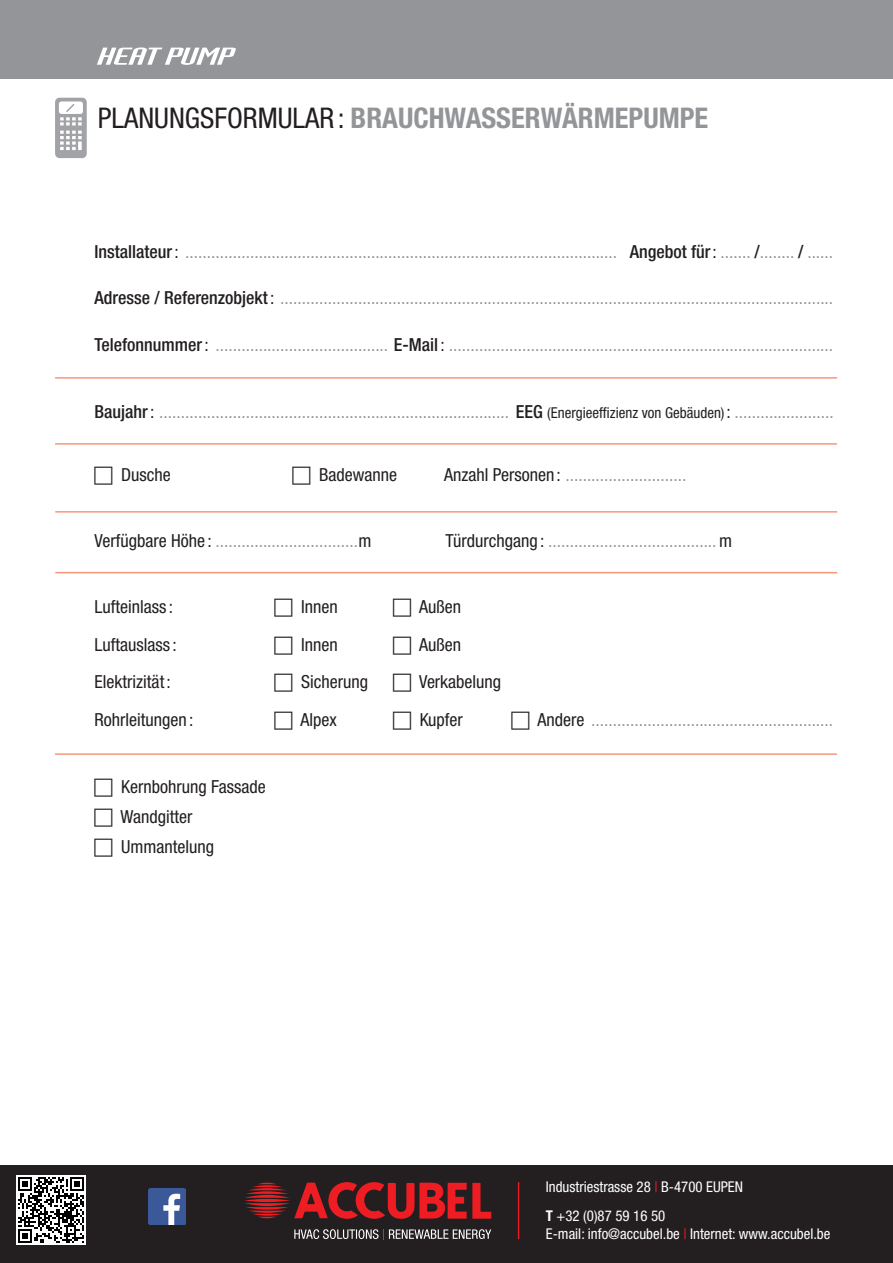
<style>
.page{position:relative;width:893px;height:1263px;background:#fff}
.page>*{position:absolute;margin:0;border:0;box-sizing:border-box;transform-origin:0 0}
.t1{font:700 condensed 28.5px "Helvetica Neue LT Std";color:#939598}
.t2{font:italic 24px "Industria LT Std Solid";color:#fff;scale:2.5 1}
.t3{font:condensed 18px "Helvetica Neue LT Std";color:#939598}
.t4{font:condensed 18px "Helvetica Neue LT Std";color:#231f20}
.t5{font:condensed 14.85px/17.9px "Helvetica Neue LT Std";color:#fff}
.s1{font-weight:400;color:#231f20}
.s2{font-weight:500;color:#231f20}
.s3{color:#231f20}
.s4{font-size:15px;color:#231f20}
.s5{color:#ee1d23}
.s6{font-weight:700}
</style>
<div class="page">
<div style="left:0;top:0;width:893px;height:79px;background:#939598"></div>
<div style="left:55px;top:98px;width:32px;height:60px;background:#a1a3a6;border-radius:4px"></div>
<svg style="left:59px;top:101px;width:24px;height:13px"></svg>
<svg style="left:60px;top:131px;width:22px;height:19px"></svg>
<svg style="left:60px;top:102px;width:22px;height:23px"></svg>
<hr style="left:55px;top:443px;width:782px;height:2px;background:#f6977a">
<hr style="left:55px;top:377px;width:782px;height:2px;background:#f6977a">
<hr style="left:55px;top:511px;width:782px;height:2px;background:#f6977a">
<hr style="left:55px;top:572px;width:782px;height:1px;background:#f6977a">
<hr style="left:55px;top:753px;width:782px;height:2px;background:#f6977a">
<div style="left:0;top:1165px;width:893px;height:98px;background:#231f20"></div>
<svg style="left:294px;top:1229px;width:197px;height:10px"></svg>
<svg style="left:244px;top:1182px;width:247px;height:37px"></svg>
<hr style="left:518px;top:1182px;width:1px;height:57px;background:#ee1d23">
<img style="left:17px;top:1176px;width:68px;height:68px">
<img style="left:148px;top:1188px;width:37px;height:37px">
<h2 class="t2" style="left:95px;top:43px;width:60px">HEATPUMP</h2>
<p class="t1" style="left:98px;top:101px;width:612px"><span class="s1">PLANUNGSFORMULAR:</span> BRAUCHWASSERWÄRMEPUMPE</p>
<p class="t3" style="left:94px;top:241px;width:740px"><span class="s2">Installateur</span><span class="s3">:</span> .................................................................................................... <span class="s2">Angebot für</span><span class="s3">:</span> ....... <span class="s2">/</span>........ <span class="s2">/</span> ......</p>
<p class="t3" style="left:94px;top:288px;width:740px"><span class="s2">Adresse / Referenzobjekt</span><span class="s3">:</span> ................................................................................................................................</p>
<p class="t3" style="left:94px;top:334px;width:740px"><span class="s2">Telefonnummer</span><span class="s3">:</span> ........................................ <span class="s2">E-Mail</span> <span class="s3">:</span> .........................................................................................</p>
<p class="t3" style="left:94px;top:402px;width:741px"><span class="s2">Baujahr</span><span class="s3">:</span> ................................................................................. <span class="s2">EEG</span> <span class="s4">(Energieeffizienz von Gebäuden)</span> <span class="s3">:</span> .......................</p>
<p class="t4" style="left:121px;top:465px;width:51px">Dusche</p>
<p class="t4" style="left:319px;top:465px;width:79px">Badewanne</p>
<p class="t3" style="left:444px;top:465px;width:244px"><span class="s3">Anzahl Personen :</span> ............................</p>
<p class="t3" style="left:94px;top:531px;width:278px"><span class="s3">Verfügbare Höhe :</span> .................................<span class="s3">m</span></p>
<p class="t3" style="left:445px;top:531px;width:288px"><span class="s3">Türdurchgang :</span> .......................................<span class="s3">m</span></p>
<p class="t4" style="left:94px;top:597px;width:80px">Lufteinlass :</p>
<p class="t4" style="left:301px;top:597px;width:38px">Innen</p>
<p class="t4" style="left:419px;top:597px;width:43px">Außen</p>
<p class="t4" style="left:94px;top:634px;width:84px">Luftauslass :</p>
<p class="t4" style="left:301px;top:634px;width:38px">Innen</p>
<p class="t4" style="left:419px;top:634px;width:43px">Außen</p>
<p class="t4" style="left:94px;top:672px;width:78px">Elektrizität:</p>
<p class="t4" style="left:301px;top:672px;width:68px">Sicherung</p>
<p class="t4" style="left:419px;top:672px;width:84px">Verkabelung</p>
<p class="t4" style="left:94px;top:709px;width:100px">Rohrleitungen :</p>
<p class="t4" style="left:300px;top:709px;width:38px">Alpex</p>
<p class="t4" style="left:420px;top:709px;width:45px">Kupfer</p>
<p class="t3" style="left:537px;top:709px;width:297px"><span class="s3">Andere</span> ........................................................</p>
<p class="t4" style="left:121px;top:777px;width:146px">Kernbohrung Fassade</p>
<p class="t4" style="left:120px;top:807px;width:73px">Wandgitter</p>
<p class="t4" style="left:121px;top:837px;width:94px">Ummantelung</p>
<p class="t5" style="left:546px;top:1177px;width:199px">Industriestrasse 28 <span class="s5">|</span> B-4700 EUPEN</p>
<p class="t5" style="left:546px;top:1207px;width:286px"><span class="s6">T</span> +32 (0)87 59 16 50<br>E-mail: info@accubel.be <span class="s5">|</span> Internet: www.accubel.be</p>
</div>
